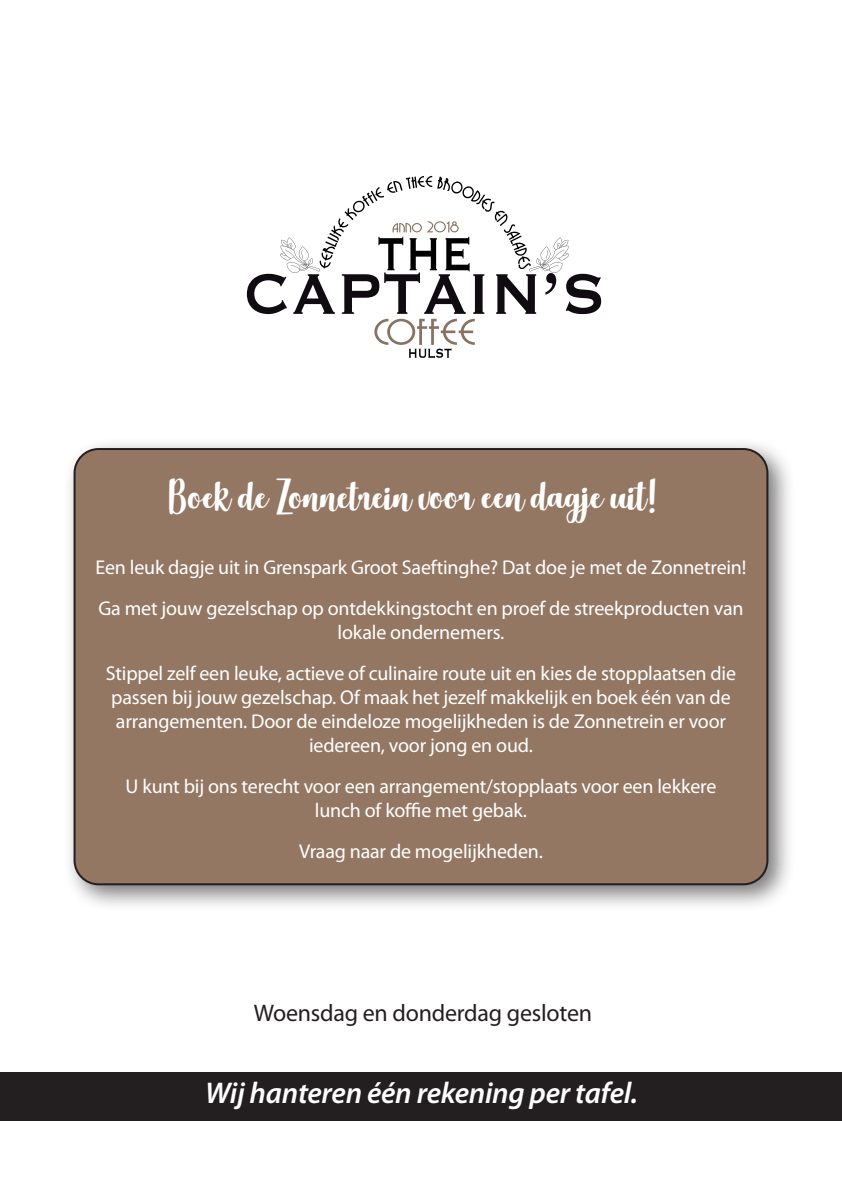
<style>
.page{position:relative;width:842px;height:1191px;background:#fff}
.page>*{position:absolute;margin:0;border:0;box-sizing:border-box;transform-origin:0 0}
.t1{font:34px "Delicious Adventures";letter-spacing:-.01em;color:#fff}
.t2{font:italic 600 30px "Myriad Pro";letter-spacing:-.01em;color:#fff}
.t3{font:24px "Myriad Pro";letter-spacing:-.01em;color:#231f20}
.t4{font:20px/24px "Myriad Pro";letter-spacing:-.01em;color:#fff;text-align:center}
</style>
<div class="page">
<svg style="left:247px;top:176px;width:354px;height:182px"></svg>
<div style="left:0;top:1071px;width:842px;height:49px;background:#231f20"></div>
<div style="left:62px;top:437px;width:733px;height:475px;background:#231f20;opacity:.6"></div>
<div style="left:75px;top:449px;width:692px;height:435px;background:#937763;border-radius:24px"></div>
<div style="left:74px;top:448px;width:694px;height:437px;border:2px solid #231f20;border-radius:24px"></div>
<p class="t1" style="left:167px;top:472px;width:510px">Boek de Zonnetrein voor een dagje uit!</p>
<p class="t4" style="left:96px;top:554px;width:652px">Een leuk dagje uit in Grenspark Groot Saeftinghe? Dat doe je met de Zonnetrein!</p>
<p class="t4" style="left:98px;top:595px;width:647px">Ga met jouw gezelschap op ontdekkingstocht en proef de streekproducten van lokale ondernemers.</p>
<p class="t4" style="left:106px;top:660px;width:631px">Stippel zelf een leuke, actieve of culinaire route uit en kies de stopplaatsen die passen bij jouw gezelschap. Of maak het jezelf makkelijk en boek één van de arrangementen. Door de eindeloze mogelijkheden is de Zonnetrein er voor iedereen, voor jong en oud.</p>
<p class="t4" style="left:126px;top:773px;width:592px">U kunt bij ons terecht voor een arrangement/stopplaats voor een lekkere</p>
<p class="t4" style="left:315px;top:797px;width:214px">lunch of koffie met gebak.</p>
<p class="t4" style="left:299px;top:839px;width:245px">Vraag naar de mogelijkheden.</p>
<p class="t3" style="left:254px;top:997px;width:340px">Woensdag en donderdag gesloten</p>
<p class="t2" style="left:205px;top:1074px;width:434px">Wij hanteren één rekening per tafel.</p>
</div>
